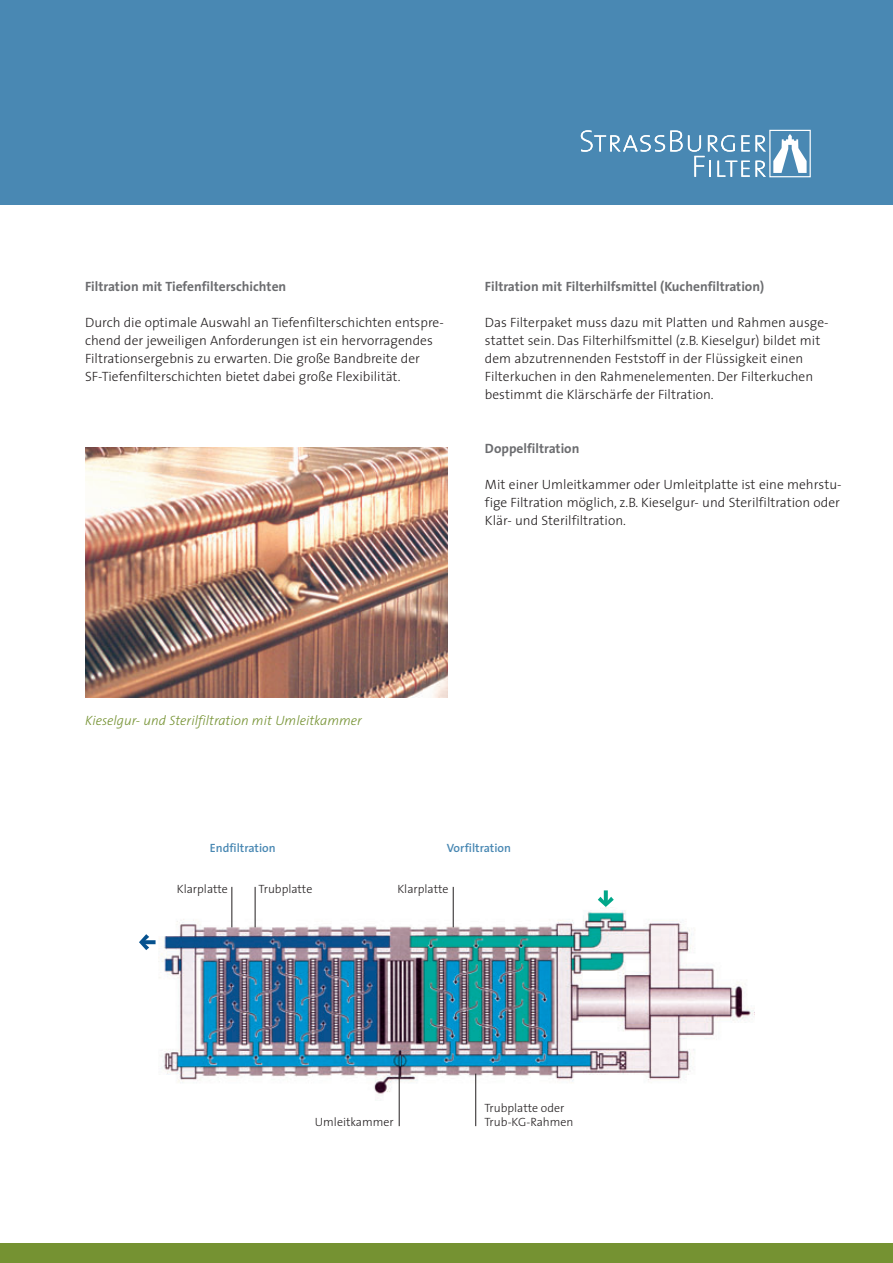
<style>
.page{position:relative;width:893px;height:1263px;background:#fff}
.page>*{position:absolute;margin:0;border:0;box-sizing:border-box;transform-origin:0 0}
.t1{font:300 13.5px/18px "The Sans";color:#231f20}
.t2{font:700 13.5px "The Sans";color:#6c6d70}
.t3{font:italic 300 13.5px "The Sans";color:#759232}
.t4{font:300 12px/14.4px "The Sans";color:#231f20}
.t5{font:600 12px "The Sans";color:#4988b3}
</style>
<div class="page">
<div style="left:0;top:0;width:892px;height:204px;background:#4988b3"></div>
<div style="left:769px;top:130px;width:41px;height:47px;border:1px solid #fff"></div>
<svg style="left:773px;top:134px;width:33px;height:39px"></svg>
<svg style="left:580px;top:130px;width:102px;height:22px"></svg>
<svg style="left:755px;top:135px;width:10px;height:16px"></svg>
<svg style="left:688px;top:135px;width:61px;height:42px"></svg>
<svg style="left:755px;top:161px;width:10px;height:16px"></svg>
<div style="left:0;top:1243px;width:892px;height:20px;background:#759232"></div>
<img style="left:85px;top:447px;width:362px;height:250px">
<img style="left:155px;top:886px;width:599px;height:229px">
<hr style="left:231px;top:887px;width:1px;height:40px;background:#231f20">
<hr style="left:453px;top:887px;width:1px;height:40px;background:#231f20">
<hr style="left:255px;top:887px;width:1px;height:40px;background:#231f20">
<hr style="left:399px;top:1074px;width:1px;height:52px;background:#231f20">
<hr style="left:475px;top:1074px;width:1px;height:52px;background:#231f20">
<div style="left:583px;top:880px;width:42px;height:27px;background:#fff"></div>
<svg style="left:597px;top:890px;width:16px;height:17px"></svg>
<svg style="left:139px;top:934px;width:16px;height:16px"></svg>
<p class="t2" style="left:85px;top:281px;width:203px">Filtration mit Tiefenfilterschichten</p>
<p class="t1" style="left:85px;top:315px;width:360px">Durch die optimale Auswahl an Tiefenfilterschichten entspre&shy;chend der jeweiligen Anforderungen ist ein hervorragendes Filtrationsergebnis zu erwarten. Die große Bandbreite der SF-Tiefenfilterschichten bietet dabei große Flexibilität.</p>
<p class="t2" style="left:485px;top:281px;width:281px">Filtration mit Filterhilfsmittel (Kuchenfiltration)</p>
<p class="t1" style="left:485px;top:315px;width:345px">Das Filterpaket muss dazu mit Platten und Rahmen ausge&shy;stattet sein. Das Filterhilfsmittel (z.B. Kieselgur) bildet mit dem abzutrennenden Feststoff in der Flüssigkeit einen Filterkuchen in den Rahmenelementen. Der Filterkuchen bestimmt die Klärschärfe der Filtration.</p>
<p class="t2" style="left:485px;top:443px;width:96px">Doppelfiltration</p>
<p class="t1" style="left:485px;top:477px;width:358px">Mit einer Umleitkammer oder Umleitplatte ist eine mehrstu&shy;fige Filtration möglich, z.B. Kieselgur- und Sterilfiltration oder<br>Klär- und Sterilfiltration.</p>
<p class="t3" style="left:85px;top:716px;width:278px">Kieselgur- und Sterilfiltration mit Umleitkammer</p>
<p class="t5" style="left:210px;top:843px;width:67px">Endfiltration</p>
<p class="t5" style="left:447px;top:843px;width:66px">Vorfiltration</p>
<p class="t4" style="left:258px;top:883px;width:55px">Trubplatte</p>
<p class="t4" style="left:397px;top:882px;width:53px">Klarplatte</p>
<p class="t4" style="left:177px;top:883px;width:53px">Klarplatte</p>
<p class="t4" style="left:315px;top:1116px;width:80px">Umleitkammer</p>
<p class="t4" style="left:484px;top:1101px;width:91px">Trubplatte oder<br>Trub-KG-Rahmen</p>
</div>
